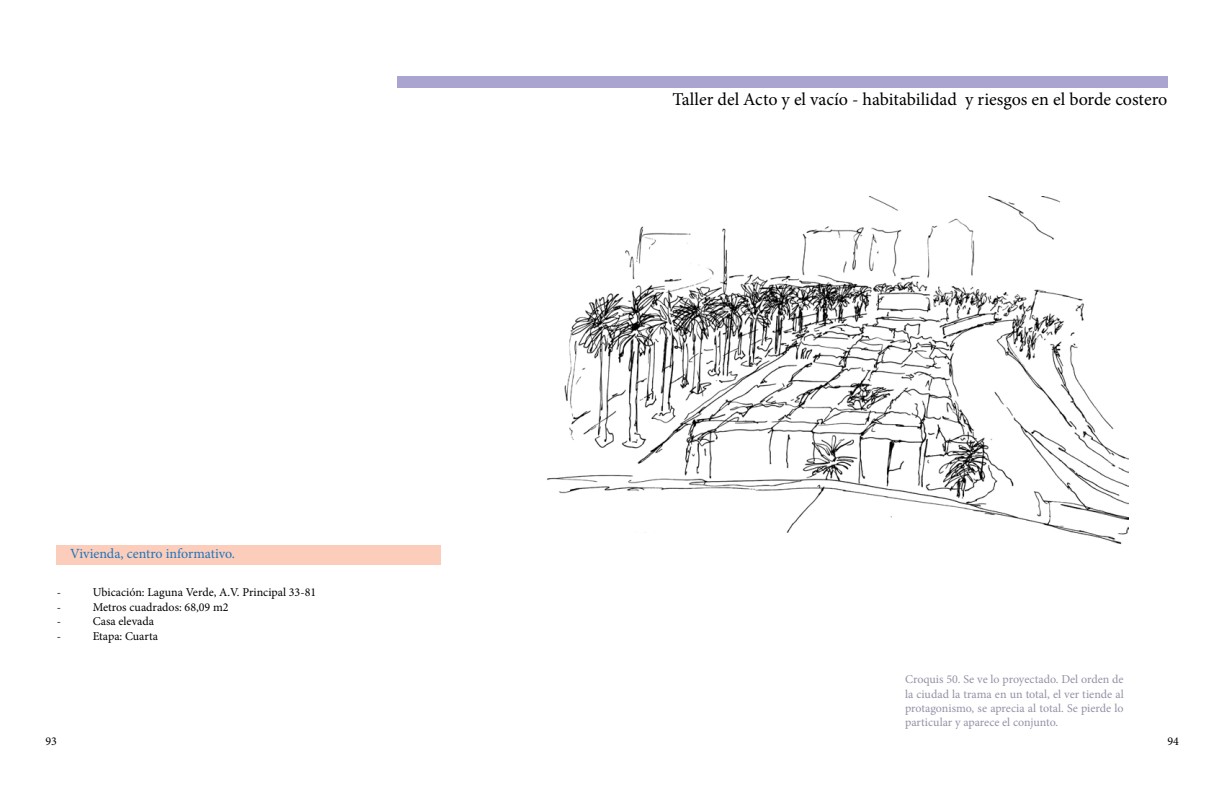
<style>
.page{position:relative;width:1224px;height:792px;background:#fff}
.page>*{position:absolute;margin:0;border:0;box-sizing:border-box;transform-origin:0 0}
.t1{font:18px "Minion Pro";color:#000}
.t2{font:14px "Minion Pro";color:#1c75bc}
.t3{font:12px/14.4px "Minion Pro";color:#9292a7;text-align:justify}
.t4{font:12px "Minion Pro";color:#000}
</style>
<div class="page">
<img style="left:547px;top:196px;width:582px;height:349px">
<div style="left:529px;top:533px;width:523px;height:137px;background:#fff"></div>
<div style="left:397px;top:76px;width:770px;height:12px;background:#aaa4d1"></div>
<div style="left:57px;top:545px;width:384px;height:20px;background:#fccdbb"></div>
<p class="t2" style="left:70px;top:544px;width:166px">Vivienda, centro informativo.</p>
<p class="t4" style="left:57px;top:584px;width:6px">-</p>
<p class="t4" style="left:93px;top:584px;width:225px">Ubicación: Laguna Verde, A.V. Principal 33-81</p>
<p class="t4" style="left:57px;top:599px;width:6px">-</p>
<p class="t4" style="left:93px;top:599px;width:138px">Metros cuadrados: 68,09 m2</p>
<p class="t4" style="left:57px;top:613px;width:6px">-</p>
<p class="t4" style="left:93px;top:613px;width:63px">Casa elevada</p>
<p class="t4" style="left:57px;top:628px;width:6px">-</p>
<p class="t4" style="left:93px;top:628px;width:67px">Etapa: Cuarta</p>
<h1 class="t1" style="left:673px;top:87px;width:496px">Taller del Acto y el vacío - habitabilidad y riesgos en el borde costero</h1>
<p class="t3" style="left:905px;top:672px;width:220px">Croquis 50. Se ve lo proyectado. Del orden de la ciudad la trama en un total, el ver tiende al protagonismo, se aprecia al total. Se pierde lo particular y aparece el conjunto.</p>
<p class="t4" style="left:45px;top:733px;width:13px">93</p>
<p class="t4" style="left:1168px;top:733px;width:13px">94</p>
</div>
